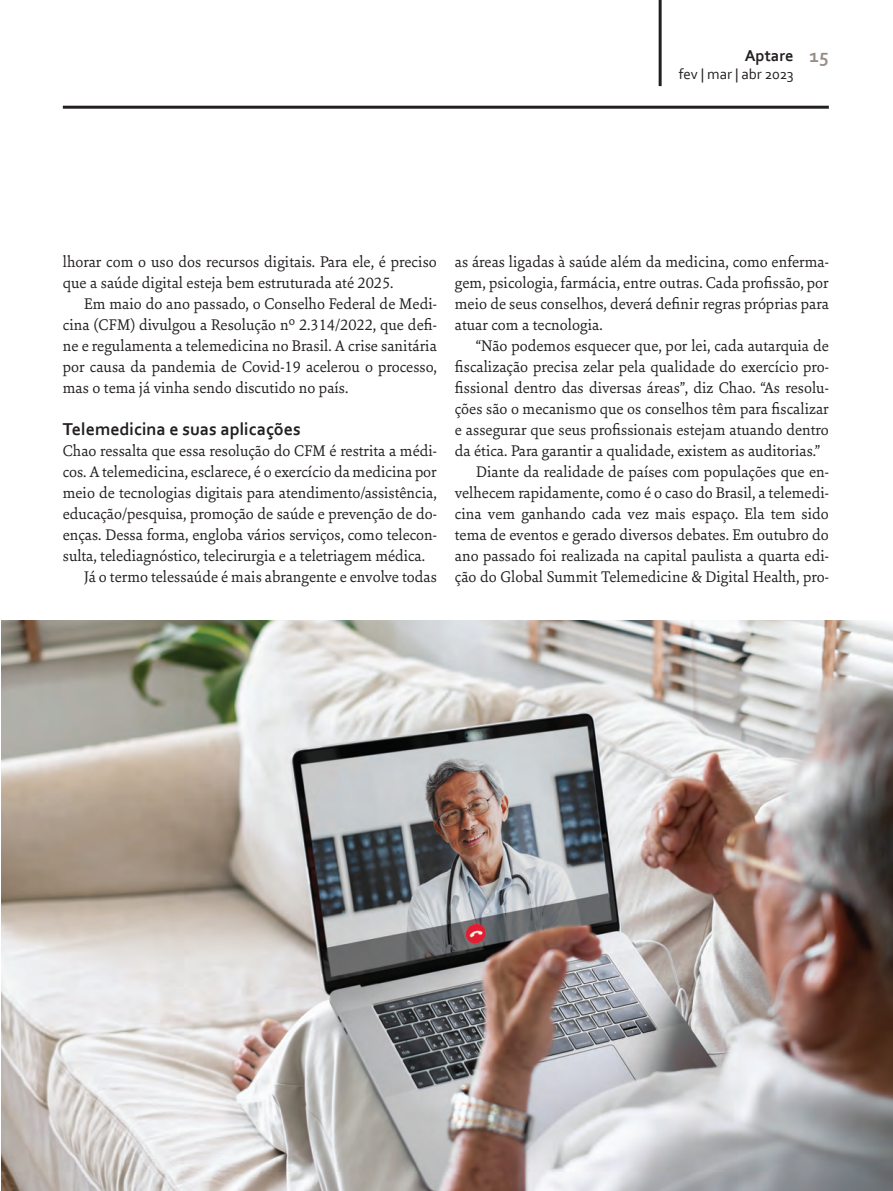
<style>
.page{position:relative;width:893px;height:1191px;background:#fff}
.page>*{position:absolute;margin:0;border:0;box-sizing:border-box;transform-origin:0 0}
.t1{font:700 19.5px "Corbel";color:#968d85}
.Intrtitulo{font:700 18px "Corbel";color:#231f20}
.paragrafo_normal{font:16.5px/21px "Sina Nova";color:#231f20;text-align:justify}
.paragrafo_pos-intert{font:16.5px/21px "Sina Nova";letter-spacing:-.005em;color:#231f20;text-align:justify}
.t2{font:700 16.5px "Corbel";color:#231f20}
.t3{font:15px "Corbel";color:#231f20}
</style>
<div class="page">
<hr style="left:63px;top:106px;width:765px;height:3px;background:#231f20">
<hr style="left:658px;top:0;width:3px;height:86px;background:#231f20">
<img style="left:2px;top:620px;width:890px;height:570px">
<p class="t2" style="left:744px;top:45px;width:50px">Aptare</p>
<p class="t3" style="left:678px;top:65px;width:116px">fev | mar | abr 2023</p>
<p class="t1" style="left:809px;top:44px;width:21px">15</p>
<p class="paragrafo_normal" style="left:63px;top:251px;width:375px">lhorar com o uso dos recursos digitais. Para ele, é preciso que a saúde digital esteja bem estruturada até 2025.</p>
<p class="paragrafo_normal" style="left:63px;top:293px;width:375px;text-indent:21px">Em maio do ano passado, o Conselho Federal de Medi&shy;cina (CFM) divulgou a Resolução nº 2.314/2022, que defi&shy;ne e regulamenta a telemedicina no Brasil. A crise sanitária por causa da pandemia de Covid-19 acelerou o processo, mas o tema já vinha sendo discutido no país.</p>
<p class="Intrtitulo" style="left:63px;top:418px;width:239px">Telemedicina e suas aplicações</p>
<p class="paragrafo_pos-intert" style="left:63px;top:440px;width:375px">Chao ressalta que essa resolução do CFM é restrita a médi&shy;cos. A telemedicina, esclarece, é o exercício da medicina por meio de tecnologias digitais para atendimento/assistência, educação/pesquisa, promoção de saúde e prevenção de do&shy;enças. Dessa forma, engloba vários serviços, como telecon&shy;sulta, telediagnóstico, telecirurgia e a teletriagem médica.</p>
<p class="paragrafo_normal" style="left:84px;top:566px;width:354px">Já o termo telessaúde é mais abrangente e envolve todas</p>
<p class="paragrafo_normal" style="left:454px;top:251px;width:375px">as áreas ligadas à saúde além da medicina, como enferma&shy;gem, psicologia, farmácia, entre outras. Cada profissão, por meio de seus conselhos, deverá definir regras próprias para atuar com a tecnologia.</p>
<p class="paragrafo_normal" style="left:454px;top:335px;width:375px;text-indent:21px">“Não podemos esquecer que, por lei, cada autarquia de fiscalização precisa zelar pela qualidade do exercício pro&shy;fissional dentro das diversas áreas”, diz Chao. “As resolu&shy;ções são o mecanismo que os conselhos têm para fiscalizar e assegurar que seus profissionais estejam atuando dentro da ética. Para garantir a qualidade, existem as auditorias.”</p>
<p class="paragrafo_normal" style="left:454px;top:461px;width:375px;text-indent:21px">Diante da realidade de países com populações que en&shy;velhecem rapidamente, como é o caso do Brasil, a telemedi&shy;cina vem ganhando cada vez mais espaço. Ela tem sido tema de eventos e gerado diversos debates. Em outubro do ano passado foi realizada na capital paulista a quarta edi&shy;ção do Global Summit Telemedicine &amp; Digital Health, pro-</p>
</div>
